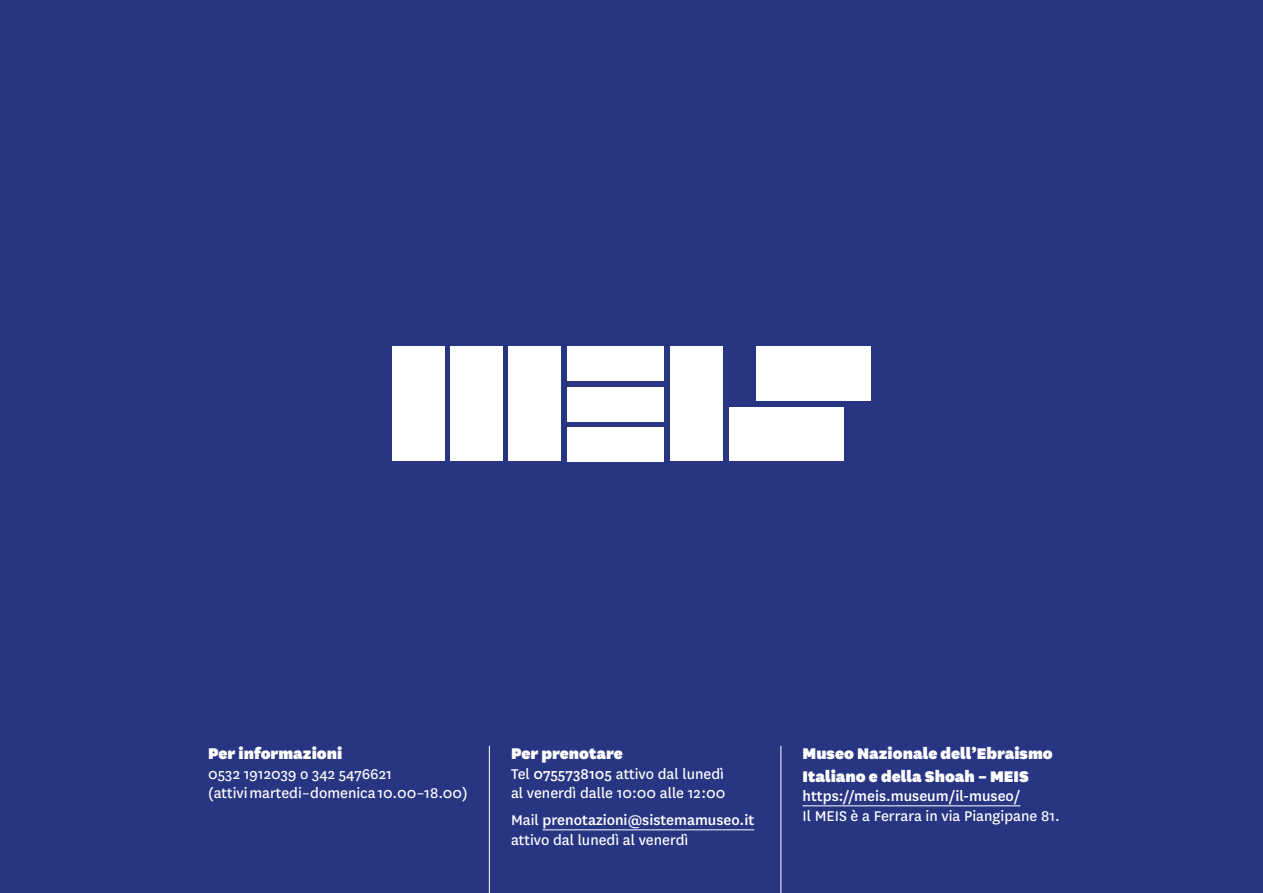
<style>
.page{position:relative;width:1263px;height:893px;background:#283583}
.page>*{position:absolute;margin:0;border:0;box-sizing:border-box;transform-origin:0 0}
.t1{font:900 18.15px/22.5px "National";color:#fff}
.t2{font:16.5px/19.5px "National";color:#fff}
.t3{font:500 16.5px "National";color:#fff}
.s1{font-weight:500}
</style>
<div class="page">
<div style="left:567px;top:347px;width:97px;height:34px;background:#fff"></div>
<div style="left:567px;top:387px;width:97px;height:34px;background:#fff"></div>
<div style="left:567px;top:427px;width:97px;height:34px;background:#fff"></div>
<div style="left:509px;top:346px;width:52px;height:115px;background:#fff"></div>
<div style="left:450px;top:346px;width:52px;height:115px;background:#fff"></div>
<div style="left:392px;top:346px;width:52px;height:115px;background:#fff"></div>
<div style="left:670px;top:347px;width:53px;height:114px;background:#fff"></div>
<div style="left:729px;top:407px;width:114px;height:54px;background:#fff"></div>
<div style="left:756px;top:346px;width:115px;height:55px;background:#fff"></div>
<hr style="left:543px;top:830px;width:211px;height:1px;background:#fff">
<hr style="left:802px;top:806px;width:218px;height:1px;background:#fff">
<hr style="left:780px;top:746px;width:1px;height:147px;background:#fff">
<hr style="left:489px;top:746px;width:1px;height:147px;background:#fff">
<p class="t1" style="left:208px;top:741px;width:136px">Per informazioni</p>
<p class="t2" style="left:208px;top:763px;width:261px">0532 1912039 o 342 5476621<br>(attivi martedi–domenica 10.00–18.00)</p>
<p class="t1" style="left:511px;top:741px;width:114px">Per prenotare</p>
<p class="t2" style="left:511px;top:763px;width:216px">Tel <span class="s1">0755738105</span> attivo dal lunedì al venerdì dalle 10:00 alle 12:00</p>
<p class="t2" style="left:511px;top:810px;width:245px">Mail <span class="s1">prenotazioni@sistemamuseo.it </span>attivo dal lunedì al venerdì</p>
<p class="t1" style="left:802px;top:741px;width:252px">Museo Nazionale dell’Ebraismo<br>Italiano e della Shoah – MEIS</p>
<p class="t3" style="left:802px;top:785px;width:218px">https://meis.museum/il-museo/</p>
<p class="t2" style="left:802px;top:805px;width:259px">Il MEIS è a Ferrara in via Piangipane 81.</p>
</div>
